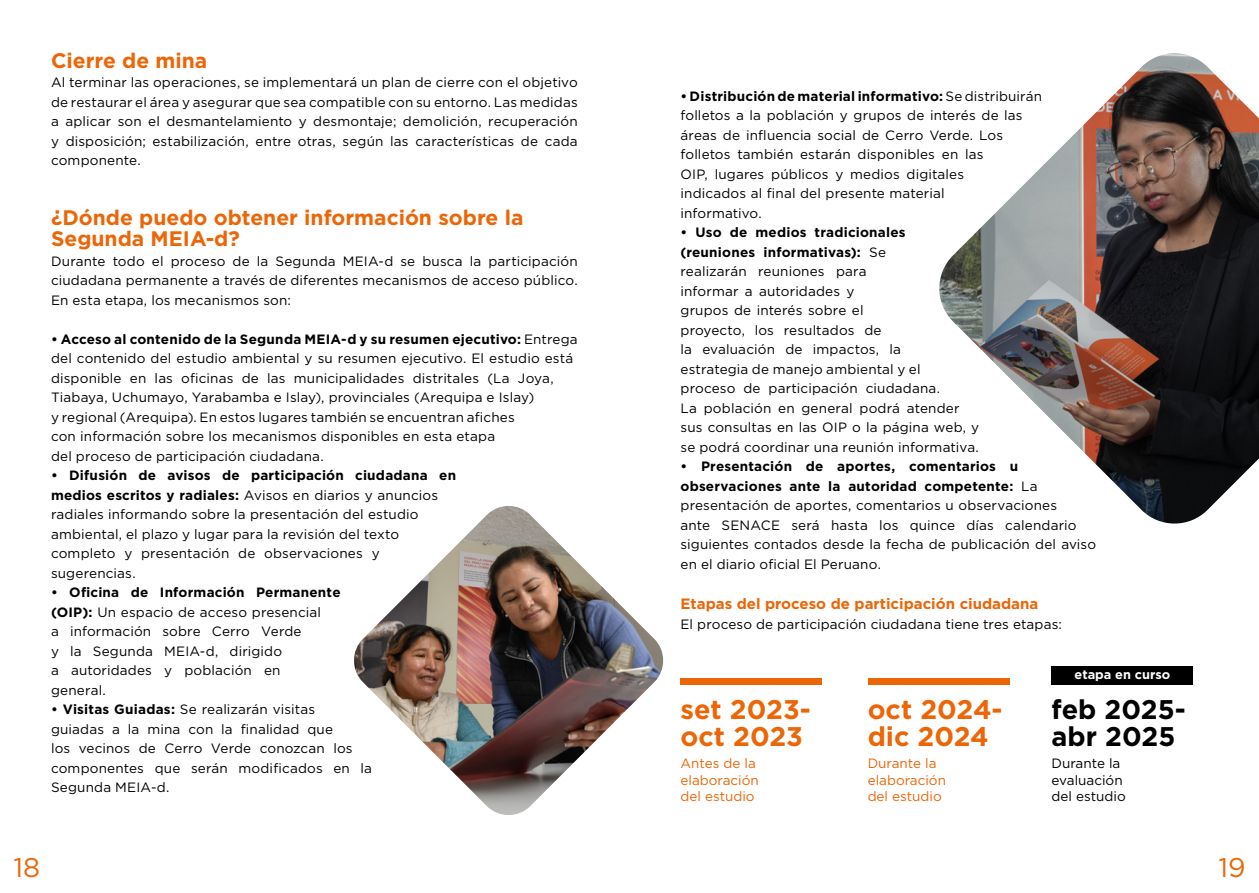
<style>
.page{position:relative;width:1259px;height:893px;background:#fff}
.page>*{position:absolute;margin:0;border:0;box-sizing:border-box;transform-origin:0 0}
.t1{font:700 27px/27px "Gotham";color:#ec6608}
.t2{font:700 27px/27px "Gotham";color:#000}
.t3{font:27px "Gotham";color:#ec6608}
.t4{font:700 21px/21px "Gotham";color:#ec6608}
.t5{font:700 15px "Gotham";color:#ec6608}
.t6{font:13.5px/19.5px "Gotham";letter-spacing:.01em;color:#000}
.t7{font:13.5px/16.5px "Gotham";color:#ec6608}
.t8{font:700 12.75px "Gotham";color:#fff}
.s1{font-weight:700}
</style>
<div class="page">
<img style="left:354px;top:506px;width:310px;height:309px">
<img style="left:939px;top:53px;width:320px;height:471px">
<div style="left:680px;top:678px;width:142px;height:7px;background:#ec6608"></div>
<div style="left:867px;top:678px;width:142px;height:7px;background:#ec6608"></div>
<div style="left:1051px;top:666px;width:142px;height:19px;background:#000"></div>
<h2 class="t4" style="left:51px;top:50px;width:158px">Cierre de mina</h2>
<p class="t6" style="left:51px;top:73px;width:528px;text-align:justify">Al terminar las operaciones, se implementará un plan de cierre con el objetivo de restaurar el área y asegurar que sea compatible con su entorno. Las medidas a aplicar son el desmantelamiento y desmontaje; demolición, recuperación y disposición; estabilización, entre otras, según las características de cada componente.</p>
<h2 class="t4" style="left:51px;top:207px;width:474px">¿Dónde puedo obtener información sobre la<br>Segunda MEIA-d?</h2>
<p class="t6" style="left:51px;top:251px;width:528px;text-align:justify">Durante todo el proceso de la Segunda MEIA-d se busca la participación ciudadana permanente a través de diferentes mecanismos de acceso público.<br>En esta etapa, los mecanismos son:</p>
<p class="t6" style="left:51px;top:329px;width:528px"><span class="s1">• Acceso al contenido de la Segunda MEIA-d y su resumen ejecutivo:</span> Entrega del contenido del estudio ambiental y su resumen ejecutivo. El estudio está disponible en las oficinas de las municipalidades distritales (La Joya, Tiabaya, Uchumayo, Yarabamba e Islay), provinciales (Arequipa e Islay)<br>y regional (Arequipa). En estos lugares también se encuentran afiches<br>con información sobre los mecanismos disponibles en esta etapa<br>del proceso de participación ciudadana.</p>
<p class="t6" style="left:51px;top:465px;width:407px"><span class="s1">• Difusión de avisos de participación ciudadana en medios escritos y radiales:</span> Avisos en diarios y anuncios radiales informando sobre la presentación del estudio ambiental, el plazo y lugar para la revisión del texto completo y presentación de observaciones y sugerencias.</p>
<p class="t6" style="left:51px;top:582px;width:291px"><span class="s1">• Oficina de Información Permanente (OIP):</span> Un espacio de acceso presencial<br>a información sobre Cerro Verde<br>y la Segunda MEIA-d, dirigido<br>a autoridades y población en<br>general.</p>
<p class="t6" style="left:51px;top:699px;width:322px"><span class="s1">• Visitas Guiadas:</span> Se realizarán visitas<br>guiadas a la mina con la finalidad que<br>los vecinos de Cerro Verde conozcan los componentes que serán modificados en la Segunda MEIA-d.</p>
<p class="t6" style="left:680px;top:86px;width:363px"><span class="s1">• Distribución de material informativo:</span> Se distribuirán folletos a la población y grupos de interés de las áreas de influencia social de Cerro Verde. Los folletos también estarán disponibles en las<br>OIP, lugares públicos y medios digitales<br>indicados al final del presente material<br>informativo.</p>
<p class="t6" style="left:680px;top:222px;width:300px"><span class="s1">• Uso de medios tradicionales (reuniones informativas):</span> Se<br>realizarán reuniones para<br>informar a autoridades y<br>grupos de interés sobre el<br>proyecto, los resultados de<br>la evaluación de impactos, la<br>estrategia de manejo ambiental y el<br>proceso de participación ciudadana.<br>La población en general podrá atender sus consultas en las OIP o la página web, y se podrá coordinar una reunión informativa.</p>
<p class="t6" style="left:680px;top:456px;width:417px"><span class="s1">• Presentación de aportes, comentarios u observaciones ante la autoridad competente:</span> La presentación de aportes, comentarios u observaciones<br>ante SENACE será hasta los quince días calendario siguientes contados desde la fecha de publicación del aviso en el diario oficial El Peruano.</p>
<p class="t5" style="left:680px;top:594px;width:359px">Etapas del proceso de participación ciudadana</p>
<p class="t6" style="left:680px;top:614px;width:383px">El proceso de participación ciudadana tiene tres etapas:</p>
<p class="t8" style="left:1074px;top:666px;width:97px">etapa en curso</p>
<h1 class="t1" style="left:680px;top:695px;width:132px">set 2023- oct 2023</h1>
<p class="t7" style="left:680px;top:755px;width:80px">Antes de la elaboración del estudio</p>
<h1 class="t2" style="left:1051px;top:695px;width:136px">feb 2025- abr 2025</h1>
<p class="t6" style="left:1051px;top:755px;width:76px;line-height:16.5px">Durante la evaluación del estudio</p>
<h1 class="t1" style="left:867px;top:695px;width:136px">oct 2024- dic 2024</h1>
<p class="t7" style="left:867px;top:755px;width:80px">Durante la elaboración del estudio</p>
<h1 class="t3" style="left:14px;top:851px;width:28px">18</h1>
<h1 class="t3" style="left:1218px;top:851px;width:29px">19</h1>
</div>
